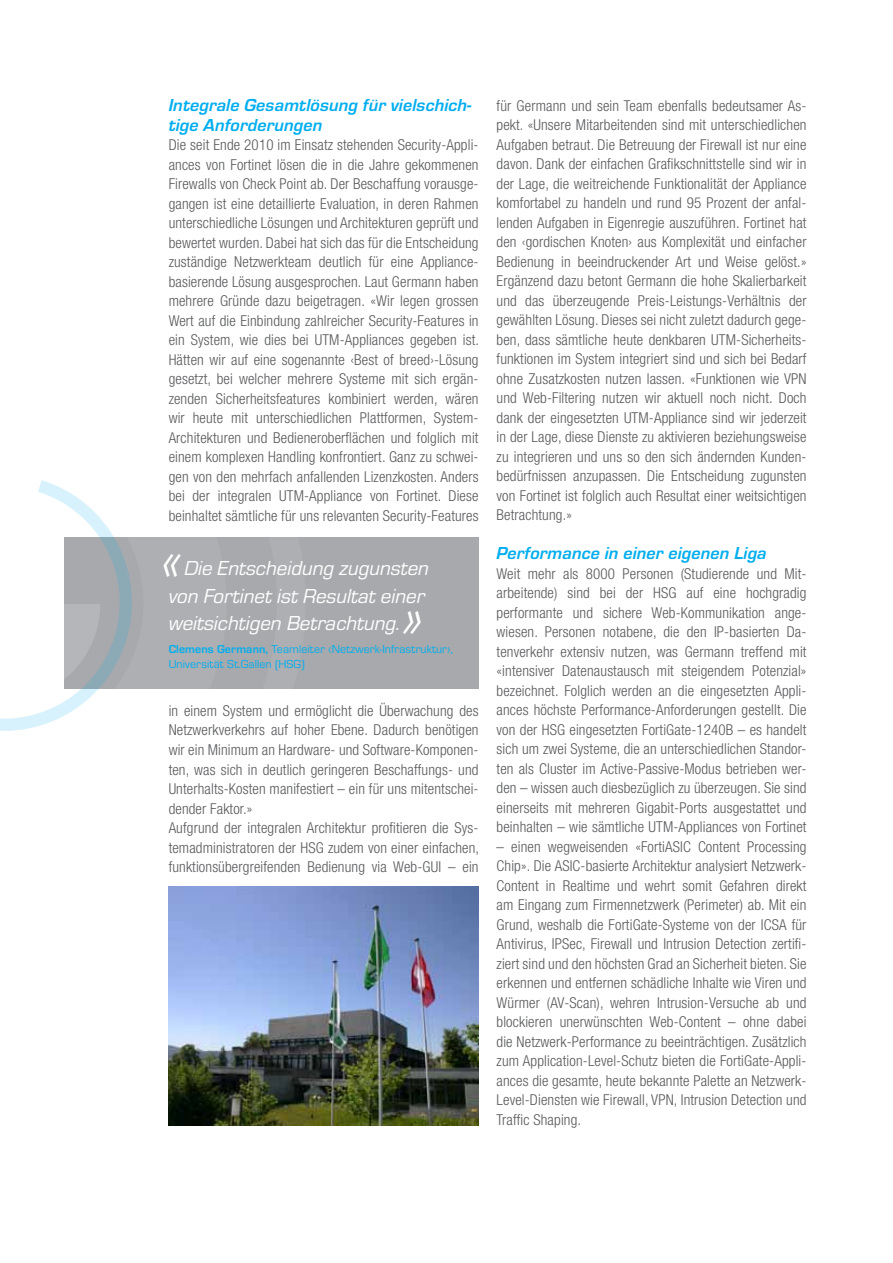
<style>
.page{position:relative;width:893px;height:1263px;background:#fff}
.page>*{position:absolute;margin:0;border:0;box-sizing:border-box;transform-origin:0 0}
.t1{font:italic 45px "Eurostile";color:#fff}
.t2{font:italic 21px/27px "Eurostile";color:#fff}
.t3{font:italic 700 18px/19.5px "Eurostile";letter-spacing:.01em;color:#00aeef}
.t4{font:300 condensed 15px/19.5px "Helvetica Neue LT Com";letter-spacing:.01em;color:#58595b;text-align:justify}
.t5{font:12px/15px "Eurostile";letter-spacing:.01em;color:#00aeef}
.s1{font-weight:700}
</style>
<div class="page">
<div style="left:64px;top:537px;width:415px;height:152px;background:#a7a9ac"></div>
<svg style="left:0;top:480px;width:98px;height:251px"></svg>
<svg style="left:6px;top:516px;width:126px;height:215px"></svg>
<img style="left:169px;top:886px;width:310px;height:239px">
<p class="t3" style="left:169px;top:96px;width:305px">Integrale Gesamtlösung für vielschich&shy;tige Anforderungen</p>
<p class="t4" style="left:169px;top:135px;width:312px">Die seit Ende 2010 im Einsatz stehenden Security-Appli&shy;ances von Fortinet lösen die in die Jahre gekommenen Firewalls von Check Point ab. Der Beschaffung vorausge&shy;gangen ist eine detaillierte Evaluation, in deren Rahmen unterschiedliche Lösungen und Architekturen geprüft und bewertet wurden. Dabei hat sich das für die Entscheidung zuständige Netzwerkteam deutlich für eine Appliance&shy;basierende Lösung ausgesprochen. Laut Germann haben mehrere Gründe dazu beigetragen. «Wir legen grossen Wert auf die Einbindung zahlreicher Security-Features in ein System, wie dies bei UTM-Appliances gegeben ist.<br>Hätten wir auf eine sogenannte ‹Best of breed›-Lösung gesetzt, bei welcher mehrere Systeme mit sich ergän&shy;zenden Sicherheitsfeatures kombiniert werden, wären wir heute mit unterschiedlichen Plattformen, System-Architekturen und Bedieneroberflächen und folglich mit einem komplexen Handling konfrontiert. Ganz zu schwei&shy;gen von den mehrfach anfallenden Lizenzkosten. Anders bei der integralen UTM-Appliance von Fortinet. Diese beinhaltet sämtliche für uns relevanten Security-Features</p>
<h1 class="t1" style="left:161px;top:538px;width:22px">«</h1>
<h2 class="t2" style="left:169px;top:555px;width:262px;text-indent:16px">Die Entscheidung zugunsten von Fortinet ist Resultat einer weitsichtigen Betrachtung.</h2>
<p class="t5" style="left:169px;top:642px;width:286px"><span class="s1">Clemens Germann,</span> Teamleiter ‹Netzwerk-Infrastruktur›,<br>Universität St.Gallen (HSG)</p>
<h1 class="t1" style="left:403px;top:595px;width:22px">»</h1>
<p class="t4" style="left:169px;top:701px;width:312px;text-align:left">in einem System und ermöglicht die Überwachung des Netzwerkverkehrs auf hoher Ebene. Dadurch benötigen wir ein Minimum an Hardware- und Software-Komponen&shy;ten, was sich in deutlich geringeren Beschaffungs- und Unterhalts-Kosten manifestiert – ein für uns mitentschei&shy;dender Faktor.»<br>Aufgrund der integralen Architektur profitieren die Sys&shy;temadministratoren der HSG zudem von einer einfachen, funktionsübergreifenden Bedienung via Web-GUI – ein</p>
<p class="t4" style="left:497px;top:96px;width:311px">für Germann und sein Team ebenfalls bedeutsamer As&shy;pekt. «Unsere Mitarbeitenden sind mit unterschiedlichen Aufgaben betraut. Die Betreuung der Firewall ist nur eine davon. Dank der einfachen Grafikschnittstelle sind wir in der Lage, die weitreichende Funktionalität der Appliance komfortabel zu handeln und rund 95 Prozent der anfal&shy;lenden Aufgaben in Eigenregie auszuführen. Fortinet hat den ‹gordischen Knoten› aus Komplexität und einfacher Bedienung in beeindruckender Art und Weise gelöst.» Ergänzend dazu betont Germann die hohe Skalierbarkeit und das überzeugende Preis-Leistungs-Verhältnis der gewählten Lösung. Dieses sei nicht zuletzt dadurch gege&shy;ben, dass sämtliche heute denkbaren UTM-Sicherheits&shy;funktionen im System integriert sind und sich bei Bedarf ohne Zusatzkosten nutzen lassen. «Funktionen wie VPN und Web-Filtering nutzen wir aktuell noch nicht. Doch dank der eingesetzten UTM-Appliance sind wir jederzeit in der Lage, diese Dienste zu aktivieren beziehungsweise zu integrieren und uns so den sich ändernden Kunden&shy;bedürfnissen anzupassen. Die Entscheidung zugunsten von Fortinet ist folglich auch Resultat einer weitsichtigen Betrachtung.»</p>
<p class="t3" style="left:497px;top:544px;width:272px">Performance in einer eigenen Liga</p>
<p class="t4" style="left:497px;top:564px;width:311px">Weit mehr als 8000 Personen (Studierende und Mit&shy;arbeitende) sind bei der HSG auf eine hochgradig performante und sichere Web-Kommunikation ange&shy;wiesen. Personen notabene, die den IP-basierten Da&shy;tenverkehr extensiv nutzen, was Germann treffend mit «intensiver Datenaustausch mit steigendem Potenzial» bezeichnet. Folglich werden an die eingesetzten Appli&shy;ances höchste Performance-Anforderungen gestellt. Die von der HSG eingesetzten FortiGate-1240B – es handelt sich um zwei Systeme, die an unterschiedlichen Standor&shy;ten als Cluster im Active-Passive-Modus betrieben wer&shy;den – wissen auch diesbezüglich zu überzeugen. Sie sind einerseits mit mehreren Gigabit-Ports ausgestattet und beinhalten – wie sämtliche UTM-Appliances von Fortinet</p>
<p class="t4" style="left:497px;top:837px;width:311px">– einen wegweisenden «FortiASIC Content Processing Chip». Die ASIC-basierte Architektur analysiert Netzwerk-Content in Realtime und wehrt somit Gefahren direkt am Eingang zum Firmennetzwerk (Perimeter) ab. Mit ein Grund, weshalb die FortiGate-Systeme von der ICSA für Antivirus, IPSec, Firewall und Intrusion Detection zertifi&shy;ziert sind und den höchsten Grad an Sicherheit bieten. Sie erkennen und entfernen schädliche Inhalte wie Viren und Würmer (AV-Scan), wehren Intrusion-Versuche ab und blockieren unerwünschten Web-Content – ohne dabei die Netzwerk-Performance zu beeinträchtigen. Zusätzlich zum Application-Level-Schutz bieten die FortiGate-Appli&shy;ances die gesamte, heute bekannte Palette an Netzwerk-Level-Diensten wie Firewall, VPN, Intrusion Detection und Traffic Shaping.</p>
</div>
